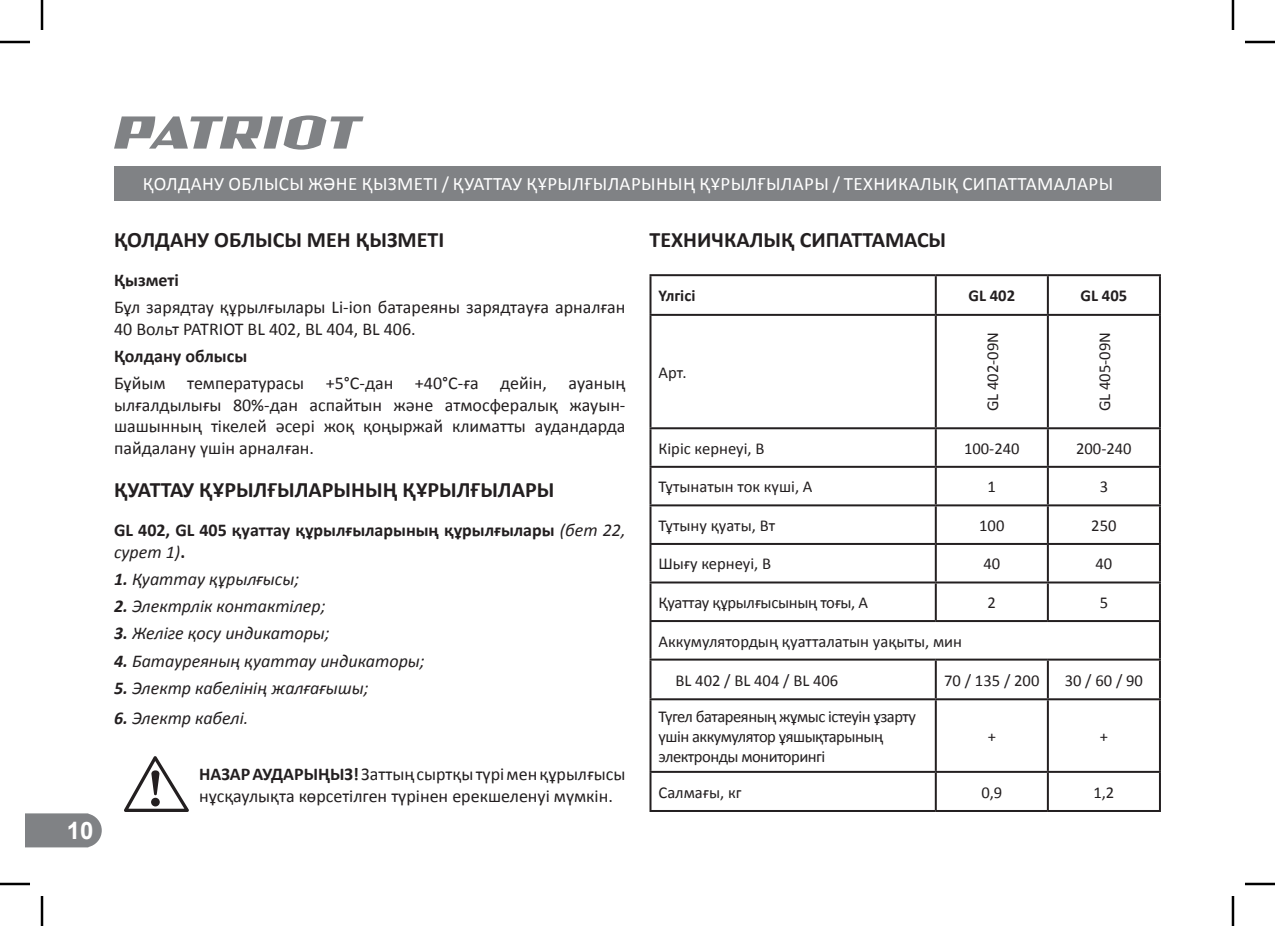
<style>
.page{position:relative;width:1275px;height:926px;background:#fff}
.page>*{position:absolute;margin:0;border:0;box-sizing:border-box;transform-origin:0 0}
.t1{font:700 24px "Arial";color:#fff}
.t2{font:700 22px "Calibri";color:#231f20}
.t3{font:19px "Calibri";letter-spacing:.02em;color:#fff}
.t4{font:18px/21.6px "Calibri";color:#231f20}
.t5{font:italic 18px "Calibri";color:#231f20}
.t6{font:700 18px/21.6px "Calibri";color:#231f20}
.t7{font:16.6px "Calibri";letter-spacing:-.005em;color:#231f20}
.t8{font:16.6px/20px "Calibri";letter-spacing:-.03em;color:#231f20}
.t9{font:700 16.6px "Calibri";color:#231f20}
.s1{font-weight:400;font-style:italic}
.s2{font-weight:700}
</style>
<div class="page">
<svg style="left:25px;top:813px;width:77px;height:34px"></svg>
<svg style="left:114px;top:115px;width:249px;height:35px"></svg>
<div style="left:114px;top:166px;width:1047px;height:34px;background:#808285"></div>
<svg style="left:124px;top:756px;width:65px;height:56px"></svg>
<hr style="left:649px;top:274px;width:286px;height:2px;background:#231f20">
<hr style="left:649px;top:276px;width:2px;height:38px;background:#231f20">
<hr style="left:935px;top:274px;width:113px;height:2px;background:#231f20">
<hr style="left:934px;top:276px;width:2px;height:38px;background:#231f20">
<hr style="left:1048px;top:274px;width:113px;height:2px;background:#231f20">
<hr style="left:1047px;top:276px;width:2px;height:38px;background:#231f20">
<hr style="left:1159px;top:276px;width:2px;height:38px;background:#231f20">
<hr style="left:649px;top:314px;width:286px;height:2px;background:#231f20">
<hr style="left:649px;top:316px;width:2px;height:111px;background:#231f20">
<hr style="left:935px;top:314px;width:113px;height:2px;background:#231f20">
<hr style="left:934px;top:316px;width:2px;height:111px;background:#231f20">
<hr style="left:1048px;top:314px;width:113px;height:2px;background:#231f20">
<hr style="left:1047px;top:316px;width:2px;height:111px;background:#231f20">
<hr style="left:1159px;top:316px;width:2px;height:111px;background:#231f20">
<hr style="left:649px;top:427px;width:286px;height:2px;background:#231f20">
<hr style="left:649px;top:429px;width:2px;height:37px;background:#231f20">
<hr style="left:935px;top:427px;width:113px;height:2px;background:#231f20">
<hr style="left:934px;top:429px;width:2px;height:37px;background:#231f20">
<hr style="left:1048px;top:427px;width:113px;height:2px;background:#231f20">
<hr style="left:1047px;top:429px;width:2px;height:37px;background:#231f20">
<hr style="left:1159px;top:429px;width:2px;height:37px;background:#231f20">
<hr style="left:649px;top:466px;width:286px;height:2px;background:#231f20">
<hr style="left:649px;top:468px;width:2px;height:36px;background:#231f20">
<hr style="left:935px;top:466px;width:113px;height:2px;background:#231f20">
<hr style="left:934px;top:468px;width:2px;height:36px;background:#231f20">
<hr style="left:1048px;top:466px;width:113px;height:2px;background:#231f20">
<hr style="left:1047px;top:468px;width:2px;height:36px;background:#231f20">
<hr style="left:1159px;top:468px;width:2px;height:36px;background:#231f20">
<hr style="left:649px;top:504px;width:286px;height:2px;background:#231f20">
<hr style="left:649px;top:506px;width:2px;height:37px;background:#231f20">
<hr style="left:935px;top:504px;width:113px;height:2px;background:#231f20">
<hr style="left:934px;top:506px;width:2px;height:37px;background:#231f20">
<hr style="left:1048px;top:504px;width:113px;height:2px;background:#231f20">
<hr style="left:1047px;top:506px;width:2px;height:37px;background:#231f20">
<hr style="left:1159px;top:506px;width:2px;height:37px;background:#231f20">
<hr style="left:649px;top:543px;width:286px;height:2px;background:#231f20">
<hr style="left:649px;top:545px;width:2px;height:36px;background:#231f20">
<hr style="left:935px;top:543px;width:113px;height:2px;background:#231f20">
<hr style="left:934px;top:545px;width:2px;height:36px;background:#231f20">
<hr style="left:1048px;top:543px;width:113px;height:2px;background:#231f20">
<hr style="left:1047px;top:545px;width:2px;height:36px;background:#231f20">
<hr style="left:1159px;top:545px;width:2px;height:36px;background:#231f20">
<hr style="left:649px;top:581px;width:286px;height:2px;background:#231f20">
<hr style="left:649px;top:583px;width:2px;height:37px;background:#231f20">
<hr style="left:935px;top:581px;width:113px;height:2px;background:#231f20">
<hr style="left:934px;top:583px;width:2px;height:37px;background:#231f20">
<hr style="left:1048px;top:581px;width:113px;height:2px;background:#231f20">
<hr style="left:1047px;top:583px;width:2px;height:37px;background:#231f20">
<hr style="left:1159px;top:583px;width:2px;height:37px;background:#231f20">
<hr style="left:649px;top:620px;width:286px;height:2px;background:#231f20">
<hr style="left:649px;top:622px;width:2px;height:37px;background:#231f20">
<hr style="left:935px;top:620px;width:113px;height:2px;background:#231f20">
<hr style="left:1048px;top:620px;width:113px;height:2px;background:#231f20">
<hr style="left:1159px;top:622px;width:2px;height:37px;background:#231f20">
<hr style="left:649px;top:659px;width:286px;height:2px;background:#231f20">
<hr style="left:649px;top:661px;width:2px;height:37px;background:#231f20">
<hr style="left:935px;top:659px;width:113px;height:2px;background:#231f20">
<hr style="left:934px;top:661px;width:2px;height:37px;background:#231f20">
<hr style="left:1048px;top:659px;width:113px;height:2px;background:#231f20">
<hr style="left:1047px;top:661px;width:2px;height:37px;background:#231f20">
<hr style="left:1159px;top:661px;width:2px;height:37px;background:#231f20">
<hr style="left:649px;top:698px;width:286px;height:2px;background:#231f20">
<hr style="left:649px;top:700px;width:2px;height:71px;background:#231f20">
<hr style="left:935px;top:698px;width:113px;height:2px;background:#231f20">
<hr style="left:934px;top:700px;width:2px;height:71px;background:#231f20">
<hr style="left:1048px;top:698px;width:113px;height:2px;background:#231f20">
<hr style="left:1047px;top:700px;width:2px;height:71px;background:#231f20">
<hr style="left:1159px;top:700px;width:2px;height:71px;background:#231f20">
<hr style="left:649px;top:771px;width:286px;height:2px;background:#231f20">
<hr style="left:649px;top:773px;width:2px;height:37px;background:#231f20">
<hr style="left:935px;top:771px;width:113px;height:2px;background:#231f20">
<hr style="left:934px;top:773px;width:2px;height:37px;background:#231f20">
<hr style="left:1048px;top:771px;width:113px;height:2px;background:#231f20">
<hr style="left:1047px;top:773px;width:2px;height:37px;background:#231f20">
<hr style="left:1159px;top:773px;width:2px;height:37px;background:#231f20">
<hr style="left:649px;top:810px;width:286px;height:2px;background:#231f20">
<hr style="left:935px;top:810px;width:113px;height:2px;background:#231f20">
<hr style="left:1048px;top:810px;width:113px;height:2px;background:#231f20">
<hr style="left:0;top:41px;width:30px;height:2px;background:#000">
<hr style="left:1245px;top:41px;width:30px;height:2px;background:#000">
<hr style="left:0;top:883px;width:30px;height:2px;background:#000">
<hr style="left:1245px;top:883px;width:30px;height:2px;background:#000">
<hr style="left:41px;top:0;width:2px;height:30px;background:#000">
<hr style="left:41px;top:896px;width:2px;height:30px;background:#000">
<hr style="left:1231px;top:0;width:3px;height:30px;background:#000">
<hr style="left:1231px;top:896px;width:3px;height:30px;background:#000">
<h1 class="t1" style="left:67px;top:817px;width:28px">10</h1>
<p class="t3" style="left:143px;top:172px;width:972px">ҚОЛДАНУ ОБЛЫСЫ ЖӘНЕ ҚЫЗМЕТІ / ҚУАТТАУ ҚҰРЫЛҒЫЛАРЫНЫҢ ҚҰРЫЛҒЫЛАРЫ / ТЕХНИКАЛЫҚ СИПАТТАМАЛАРЫ</p>
<p class="t2" style="left:114px;top:226px;width:332px">ҚОЛДАНУ ОБЛЫСЫ МЕН ҚЫЗМЕТІ</p>
<p class="t6" style="left:114px;top:269px;width:66px">Қызметі</p>
<p class="t4" style="left:114px;top:296px;width:513px">Бұл зарядтау құрылғылары Li-ion батареяны зарядтауға арналған<br>40 Вольт PATRIOT BL 402, BL 404, BL 406.</p>
<p class="t6" style="left:114px;top:345px;width:135px">Қолдану облысы</p>
<p class="t4" style="left:114px;top:372px;width:513px;text-align:justify">Бұйым температурасы +5°С-дан +40°С-ға дейін, ауаның ылғалдылығы 80%-дан аспайтын және атмосфералық жауын&shy;шашынның тікелей әсері жоқ қоңыржай климатты аудандарда пайдалану үшін арналған.</p>
<p class="t2" style="left:114px;top:476px;width:442px">ҚУАТТАУ ҚҰРЫЛҒЫЛАРЫНЫҢ ҚҰРЫЛҒЫЛАРЫ</p>
<p class="t6" style="left:114px;top:519px;width:513px">GL 402, GL 405 қуаттау құрылғыларының құрылғылары <span class="s1">(бет 22, сурет 1)</span>.</p>
<p class="t5" style="left:114px;top:566px;width:187px"><span class="s2">1.</span> Қуаттау құрылғысы;</p>
<p class="t5" style="left:114px;top:594px;width:213px"><span class="s2">2.</span> Электрлік контактілер;</p>
<p class="t5" style="left:114px;top:621px;width:217px"><span class="s2">3.</span> Желіге қосу индикаторы;</p>
<p class="t5" style="left:114px;top:648px;width:312px"><span class="s2">4.</span> Батауреяның қуаттау индикаторы;</p>
<p class="t5" style="left:114px;top:676px;width:256px"><span class="s2">5.</span> Электр кабелінің жалғағышы;</p>
<p class="t5" style="left:114px;top:705px;width:136px"><span class="s2">6.</span> Электр кабелі.</p>
<p class="t4" style="left:199px;top:763px;width:428px"><span class="s2">НАЗАР АУДАРЫҢЫЗ!</span> Заттың сыртқы түрі мен құрылғысы нұсқаулықта көрсетілген түрінен ерекшеленуі мүмкін.</p>
<p class="t2" style="left:649px;top:226px;width:298px">ТЕХНИЧКАЛЫҚ СИПАТТАМАСЫ</p>
<p class="t9" style="left:658px;top:285px;width:38px">Үлгісі</p>
<p class="t9" style="left:968px;top:285px;width:48px">GL 402</p>
<p class="t9" style="left:1080px;top:285px;width:48px">GL 405</p>
<p class="t7" style="left:658px;top:362px;width:30px">Арт.</p>
<p class="t7" style="left:982px;top:411px;width:81px;rotate:-90deg">GL 402-09N</p>
<p class="t7" style="left:1094px;top:411px;width:81px;rotate:-90deg">GL 405-09N</p>
<p class="t7" style="left:658px;top:438px;width:107px">Кіріс кернеуі, В</p>
<p class="t7" style="left:964px;top:438px;width:57px">100-240</p>
<p class="t7" style="left:1076px;top:438px;width:57px">200-240</p>
<p class="t7" style="left:658px;top:476px;width:155px">Тұтынатын ток күші, А</p>
<p class="t7" style="left:987px;top:476px;width:10px">1</p>
<p class="t7" style="left:1099px;top:476px;width:10px">3</p>
<p class="t7" style="left:658px;top:515px;width:118px">Тұтыну қуаты, Вт</p>
<p class="t7" style="left:979px;top:515px;width:27px">100</p>
<p class="t7" style="left:1091px;top:515px;width:27px">250</p>
<p class="t7" style="left:658px;top:553px;width:114px">Шығу кернеуі, В</p>
<p class="t7" style="left:983px;top:553px;width:18px">40</p>
<p class="t7" style="left:1095px;top:553px;width:18px">40</p>
<p class="t7" style="left:658px;top:592px;width:211px">Қуаттау құрылғысының тоғы, А</p>
<p class="t7" style="left:987px;top:592px;width:10px">2</p>
<p class="t7" style="left:1099px;top:592px;width:10px">5</p>
<p class="t7" style="left:658px;top:630px;width:305px">Аккумулятордың қуатталатын уақыты, мин</p>
<p class="t7" style="left:675px;top:670px;width:164px">BL 402 / BL 404 / BL 406</p>
<p class="t7" style="left:944px;top:670px;width:97px">70 / 135 / 200</p>
<p class="t7" style="left:1064px;top:670px;width:80px">30 / 60 / 90</p>
<p class="t8" style="left:658px;top:706px;width:259px">Түгел батареяның жұмыс істеуін ұзарту үшін аккумулятор ұяшықтарының электронды мониторингі</p>
<p class="t7" style="left:987px;top:726px;width:10px">+</p>
<p class="t7" style="left:1099px;top:726px;width:10px">+</p>
<p class="t7" style="left:658px;top:782px;width:85px">Салмағы, кг</p>
<p class="t7" style="left:981px;top:782px;width:22px">0,9</p>
<p class="t7" style="left:1093px;top:782px;width:22px">1,2</p>
</div>
